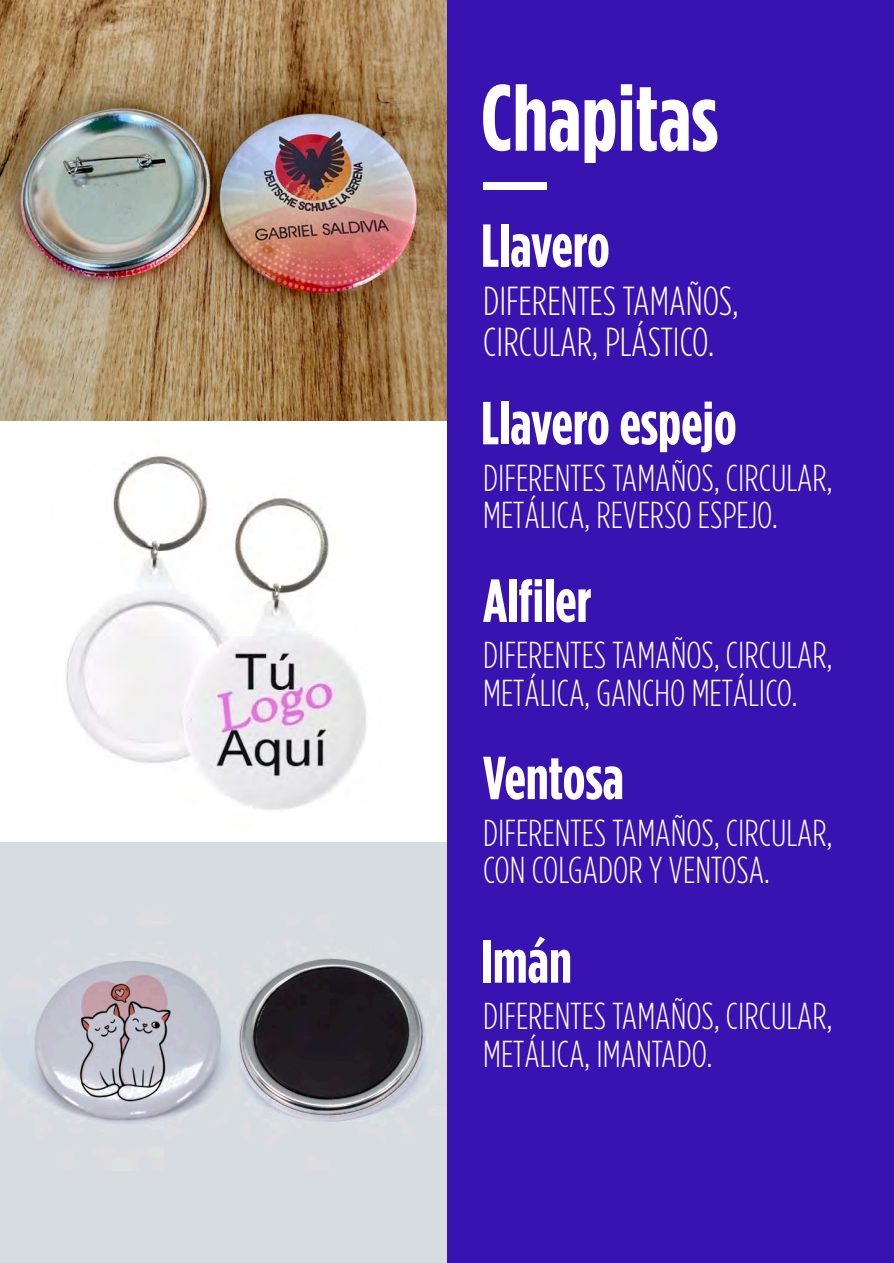
<style>
.page{position:relative;width:894px;height:1263px;background:#fff}
.page>*{position:absolute;margin:0;border:0;box-sizing:border-box;transform-origin:0 0}
.t1{font:700 94.35px "Gotham Condensed";color:#fff}
.t2{font:700 60.6px "Gotham Condensed";color:#fff}
.t3{font:300 40.5px/40.5px "Gotham Condensed";color:#fff}
.t4{font:300 37.5px/37.5px "Gotham Condensed";color:#fff}
</style>
<div class="page">
<img style="left:0;top:0;width:447px;height:421px">
<img style="left:66px;top:454px;width:300px;height:356px">
<img style="left:0;top:842px;width:447px;height:421px">
<div style="left:447px;top:0;width:446px;height:1263px;background:#3912b2"></div>
<div style="left:483px;top:182px;width:63px;height:8px;background:#fff"></div>
<h1 class="t1" style="left:480px;top:65px;width:239px">Chapitas</h1>
<h2 class="t2" style="left:481px;top:211px;width:130px">Llavero</h2>
<p class="t3" style="left:483px;top:281px;width:257px">DIFERENTES TAMAÑOS,<br>CIRCULAR, PLÁSTICO.</p>
<h2 class="t2" style="left:481px;top:389px;width:257px">Llavero espejo</h2>
<p class="t4" style="left:483px;top:459px;width:351px">DIFERENTES TAMAÑOS, CIRCULAR,<br>METÁLICA, REVERSO ESPEJO.</p>
<h2 class="t2" style="left:483px;top:567px;width:110px">Alfiler</h2>
<p class="t4" style="left:483px;top:636px;width:351px">DIFERENTES TAMAÑOS, CIRCULAR,<br>METÁLICA, GANCHO METÁLICO.</p>
<h2 class="t2" style="left:483px;top:744px;width:142px">Ventosa</h2>
<p class="t4" style="left:483px;top:813px;width:351px">DIFERENTES TAMAÑOS, CIRCULAR,<br>CON COLGADOR Y VENTOSA.</p>
<h2 class="t2" style="left:480px;top:927px;width:93px">Imán</h2>
<p class="t4" style="left:483px;top:997px;width:351px">DIFERENTES TAMAÑOS, CIRCULAR,<br>METÁLICA, IMANTADO.</p>
</div>
